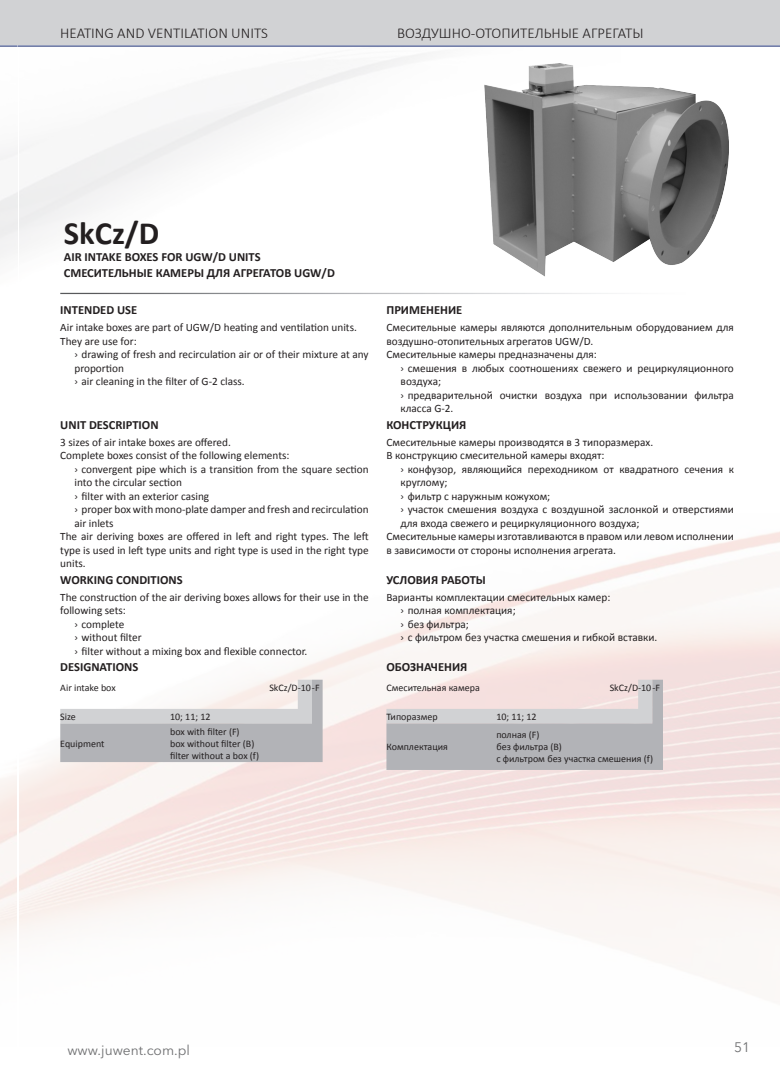
<style>
.page{position:relative;width:780px;height:1088px;background:#fff}
.page>*{position:absolute;margin:0;border:0;box-sizing:border-box;transform-origin:0 0}
.t1{font:700 32.5px "Calibri";color:#231f20}
.t2{font:300 15px "Calibri";color:#231f20}
.t3{font:13.75px "Avenir Next LT Pro";color:#57585a}
.t4{font:700 12.5px/16.5px "Calibri";color:#231f20}
.t5{font:11.25px/13.5px "Calibri";color:#231f20}
.t6{font:10px/12px "Calibri";color:#231f20}
.s1{font-family:"Ebrima"}
</style>
<div class="page">
<div style="left:18px;top:0;width:762px;height:45px;background:#d1d2d4"></div>
<div style="left:0;top:0;width:18px;height:45px;background:#d1d2d4"></div>
<svg style="left:0;top:46px;width:18px;height:1px"></svg>
<hr style="left:18px;top:46px;width:762px;height:1px;background:#0d2169">
<img style="left:484px;top:64px;width:244px;height:212px">
<svg style="left:60px;top:680px;width:262px;height:82px"></svg>
<svg style="left:386px;top:680px;width:277px;height:90px;background:#cbc6c8"></svg>
<h2 class="t2" style="left:60px;top:24px;width:209px">HEATING AND VENTILATION UNITS</h2>
<h2 class="t2" style="left:397px;top:24px;width:248px">ВОЗДУШНО-ОТОПИТЕЛЬНЫЕ АГРЕГАТЫ</h2>
<h1 class="t1" style="left:64px;top:213px;width:97px">SkCz/D</h1>
<p class="t4" style="left:64px;top:248px;width:272px">AIR INTAKE BOXES FOR UGW/D UNITS<br>СМЕСИТЕЛЬНЫЕ КАМЕРЫ ДЛЯ АГРЕГАТОВ UGW/D</p>
<p class="t4" style="left:60px;top:302px;width:78px">INTENDED USE</p>
<p class="t5" style="left:60px;top:321px;width:298px">Air intake boxes are part of UGW/D heating and ventilation units.<br>They are use for:</p>
<p class="t5" style="left:74px;top:348px;width:296px"><span class="s1">›</span> drawing of fresh and recirculation air or of their mixture at any proportion<br><span class="s1">›</span> air cleaning in the filter of G-2 class.</p>
<p class="t4" style="left:60px;top:416px;width:100px">UNIT DESCRIPTION</p>
<p class="t5" style="left:60px;top:435px;width:172px">3 sizes of air intake boxes are offered.</p>
<p class="t5" style="left:60px;top:449px;width:231px">Complete boxes consist of the following elements:</p>
<p class="t5" style="left:74px;top:462px;width:296px"><span class="s1">›</span> convergent pipe which is a transition from the square section</p>
<p class="t5" style="left:74px;top:476px;width:109px">into the circular section</p>
<p class="t5" style="left:74px;top:489px;width:136px"><span class="s1">›</span> filter with an exterior casing</p>
<p class="t5" style="left:74px;top:503px;width:296px"><span class="s1">›</span> proper box with mono-plate damper and fresh and recirculation</p>
<p class="t5" style="left:74px;top:516px;width:41px">air inlets</p>
<p class="t5" style="left:60px;top:530px;width:310px">The air deriving boxes are offered in left and right types. The left</p>
<p class="t5" style="left:60px;top:543px;width:310px">type is used in left type units and right type is used in the right type</p>
<p class="t5" style="left:60px;top:557px;width:27px">units.</p>
<p class="t4" style="left:60px;top:571px;width:124px">WORKING CONDITIONS</p>
<p class="t5" style="left:60px;top:590px;width:310px">The construction of the air deriving boxes allows for their use in the</p>
<p class="t5" style="left:60px;top:604px;width:67px">following sets:</p>
<p class="t5" style="left:74px;top:617px;width:51px"><span class="s1">›</span> complete</p>
<p class="t5" style="left:74px;top:631px;width:69px"><span class="s1">›</span> without filter</p>
<p class="t5" style="left:74px;top:644px;width:234px"><span class="s1">›</span> filter without a mixing box and flexible connector.</p>
<p class="t4" style="left:60px;top:659px;width:80px">DESIGNATIONS</p>
<p class="t6" style="left:60px;top:681px;width:57px">Air intake box</p>
<p class="t6" style="left:269px;top:681px;width:52px">SkCz/D -10-F</p>
<p class="t6" style="left:60px;top:711px;width:17px">Size</p>
<p class="t6" style="left:170px;top:711px;width:42px">10; 11; 12</p>
<p class="t6" style="left:60px;top:737px;width:46px">Equipment</p>
<p class="t6" style="left:170px;top:725px;width:90px">box with filter (F)<br>box without filter (B) filter without a box (f)</p>
<p class="t4" style="left:386px;top:302px;width:77px">ПРИМЕНЕНИЕ</p>
<p class="t5" style="left:386px;top:321px;width:349px">Смесительные камеры являются дополнительным оборудованием для воздушно-отопительных агрегатов UGW/D.<br>Смесительные камеры предназначены для:</p>
<p class="t5" style="left:400px;top:361px;width:335px"><span class="s1">›</span> смешения в любых соотношениях свежего и рециркуляционного воздуха;<br><span class="s1">›</span> предварительной очистки воздуха при использовании фильтра классa G-2.</p>
<p class="t4" style="left:386px;top:416px;width:81px">КОНСТРУКЦИЯ</p>
<p class="t5" style="left:386px;top:435px;width:268px">Смесительные камеры производятся в 3 типоразмерах.<br>В конструкцию смесительной камеры входят:</p>
<p class="t5" style="left:400px;top:462px;width:335px"><span class="s1">›</span> конфузор, являющийся переходником от квадратного сечения к</p>
<p class="t5" style="left:400px;top:476px;width:48px">круглому;</p>
<p class="t5" style="left:400px;top:489px;width:151px"><span class="s1">›</span> фильтр с наружным кожухом;</p>
<p class="t5" style="left:400px;top:503px;width:335px"><span class="s1">›</span> участок смешения воздуха с воздушной заслонкой и отверстиями</p>
<p class="t5" style="left:400px;top:516px;width:240px">для входа свежего и рециркуляционного воздуха;</p>
<p class="t5" style="left:386px;top:530px;width:349px">Смесительные камеры изготавливаются в правом или левом исполнении</p>
<p class="t5" style="left:386px;top:543px;width:231px">в зависимости от стороны исполнения агрегата.</p>
<p class="t4" style="left:386px;top:571px;width:101px">УСЛОВИЯ РАБОТЫ</p>
<p class="t5" style="left:400px;top:590px;width:258px;text-indent:-14px">Варианты комплектации смесительных камер:<br><span class="s1">›</span> полная комплектация;<br><span class="s1">›</span> без фильтра;<br><span class="s1">›</span> с фильтром без участка смешения и гибкой вставки.</p>
<p class="t4" style="left:386px;top:659px;width:82px">ОБОЗНАЧЕНИЯ</p>
<p class="t6" style="left:386px;top:681px;width:95px">Смесительная камера</p>
<p class="t6" style="left:609px;top:681px;width:52px">SkCz/D -10-F</p>
<p class="t6" style="left:386px;top:711px;width:53px">Типоразмер</p>
<p class="t6" style="left:496px;top:711px;width:42px">10; 11; 12</p>
<p class="t6" style="left:386px;top:741px;width:63px">Комплектация</p>
<p class="t6" style="left:496px;top:729px;width:158px">полная (F)<br>без фильтра (B)<br>с фильтром без участка смешения (f)</p>
<p class="t3" style="left:67px;top:1042px;width:124px">www.juwent.com.pl</p>
<p class="t3" style="left:734px;top:1039px;width:17px">51</p>
</div>
